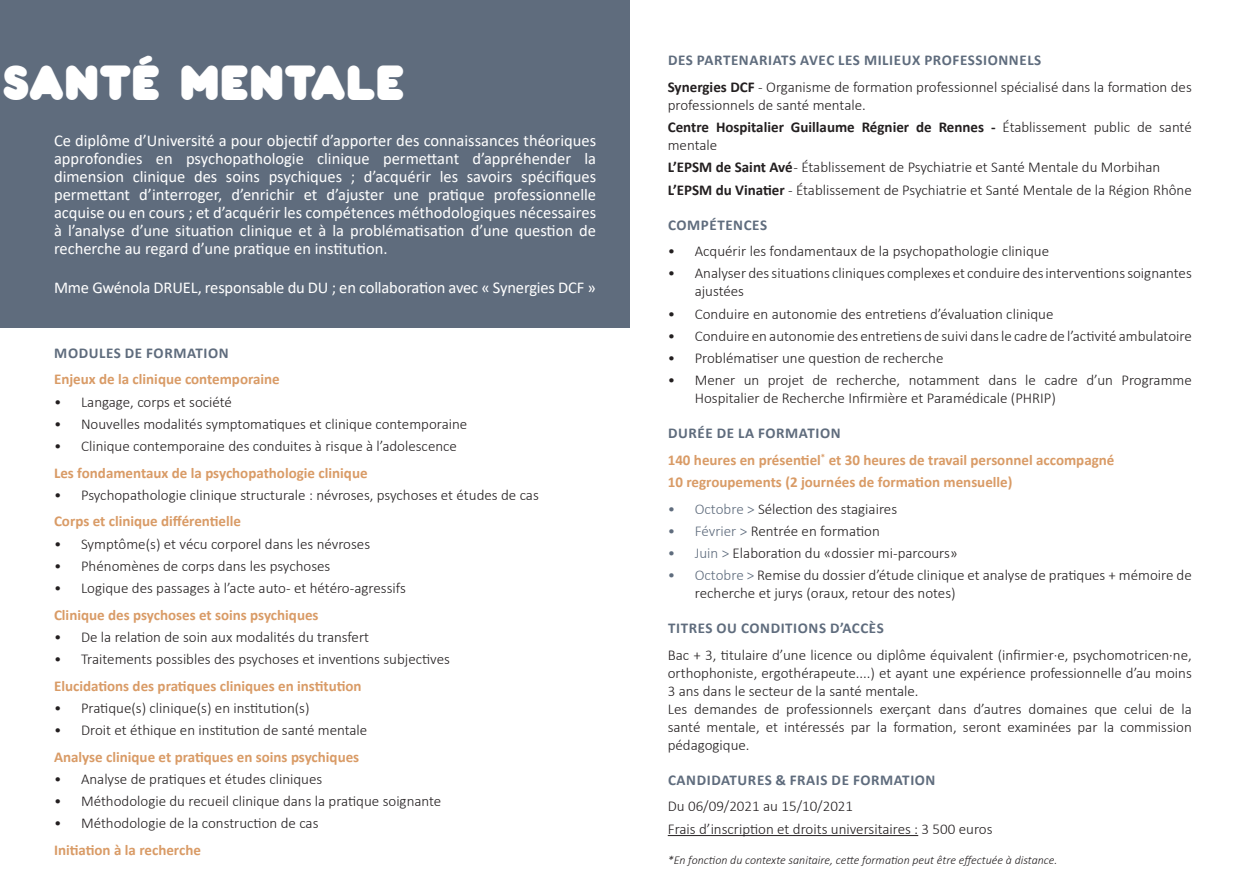
<style>
.page{position:relative;width:1259px;height:893px;background:#fff}
.page>*{position:absolute;margin:0;border:0;box-sizing:border-box;transform-origin:0 0}
.t1{font:48px "Pochoir Pleine";color:#fff}
.t2{font:16.5px/18px "Calibri";letter-spacing:-.01em;color:#fff;text-align:justify}
.t3{font:300 15px/18px "Calibri";color:#231f20}
.t4{font:700 15px "Calibri";color:#d99b66}
.t5{font:700 15px "Calibri";letter-spacing:.04em;color:#5f6c7d}
.t6{font:700 15px/18px "Calibri";color:#231f20}
.t7{font:italic 300 12px "Calibri";color:#231f20}
.s1{font-weight:700}
.s2{font-weight:300}
.s3{color:#5f6c7d}
</style>
<div class="page">
<div style="left:0;top:0;width:629px;height:327px;background:#5f6c7d"></div>
<hr style="left:668px;top:835px;width:250px;height:1px;background:#231f20">
<p class="t1" style="left:2px;top:53px;width:404px">SANTÉ MENTALE</p>
<p class="t2" style="left:54px;top:131px;width:543px">Ce diplôme d’Université a pour objectif d’apporter des connaissances théoriques approfondies en psychopathologie clinique permettant d’appréhender la dimension clinique des soins psychiques ; d’acquérir les savoirs spécifiques permettant d’interroger, d’enrichir et d’ajuster une pratique professionnelle acquise ou en cours ; et d’acquérir les compétences méthodologiques nécessaires à l’analyse d’une situation clinique et à la problématisation d’une question de recherche au regard d’une pratique en institution.</p>
<p class="t2" style="left:54px;top:278px;width:543px">Mme Gwénola DRUEL, responsable du DU ; en collaboration avec « Synergies DCF »</p>
<p class="t5" style="left:54px;top:342px;width:176px">MODULES DE FORMATION</p>
<p class="t4" style="left:54px;top:369px;width:227px">Enjeux de la clinique contemporaine</p>
<p class="t3" style="left:54px;top:392px;width:179px">• Langage, corps et société</p>
<p class="t3" style="left:54px;top:415px;width:415px">• Nouvelles modalités symptomatiques et clinique contemporaine</p>
<p class="t3" style="left:54px;top:437px;width:404px">• Clinique contemporaine des conduites à risque à l’adolescence</p>
<p class="t4" style="left:54px;top:462px;width:315px">Les fondamentaux de la psychopathologie clinique</p>
<p class="t3" style="left:54px;top:486px;width:486px">• Psychopathologie clinique structurale : névroses, psychoses et études de cas</p>
<p class="t4" style="left:54px;top:511px;width:189px">Corps et clinique différentielle</p>
<p class="t3" style="left:54px;top:534px;width:318px">• Symptôme(s) et vécu corporel dans les névroses</p>
<p class="t3" style="left:54px;top:557px;width:278px">• Phénomènes de corps dans les psychoses</p>
<p class="t3" style="left:54px;top:579px;width:353px">• Logique des passages à l’acte auto- et hétéro-agressifs</p>
<p class="t4" style="left:54px;top:604px;width:266px">Clinique des psychoses et soins psychiques</p>
<p class="t3" style="left:54px;top:628px;width:317px">• De la relation de soin aux modalités du transfert</p>
<p class="t3" style="left:54px;top:650px;width:397px">• Traitements possibles des psychoses et inventions subjectives</p>
<p class="t4" style="left:54px;top:675px;width:309px">Elucidations des pratiques cliniques en institution</p>
<p class="t3" style="left:54px;top:699px;width:257px">• Pratique(s) clinique(s) en institution(s)</p>
<p class="t3" style="left:54px;top:721px;width:315px">• Droit et éthique en institution de santé mentale</p>
<p class="t4" style="left:54px;top:746px;width:307px">Analyse clinique et pratiques en soins psychiques</p>
<p class="t3" style="left:54px;top:770px;width:270px">• Analyse de pratiques et études cliniques</p>
<p class="t3" style="left:54px;top:792px;width:389px">• Méthodologie du recueil clinique dans la pratique soignante</p>
<p class="t3" style="left:54px;top:814px;width:266px">• Méthodologie de la construction de cas</p>
<p class="t4" style="left:54px;top:839px;width:148px">Initiation à la recherche</p>
<p class="t5" style="left:668px;top:50px;width:375px">DES PARTENARIATS AVEC LES MILIEUX PROFESSIONNELS</p>
<p class="t3" style="left:668px;top:78px;width:525px"><span class="s1">Synergies DCF</span> - Organisme de formation professionnel spécialisé dans la formation des professionnels de santé mentale.</p>
<p class="t6" style="left:668px;top:118px;width:525px">Centre Hospitalier Guillaume Régnier de Rennes - <span class="s2">Établissement public de santé mentale</span></p>
<p class="t3" style="left:668px;top:158px;width:494px"><span class="s1">L’EPSM de Saint Avé</span> - Établissement de Psychiatrie et Santé Mentale du Morbihan</p>
<p class="t3" style="left:668px;top:180px;width:525px"><span class="s1">L’EPSM du Vinatier</span> - Établissement de Psychiatrie et Santé Mentale de la Région Rhône</p>
<p class="t5" style="left:668px;top:214px;width:101px">COMPÉTENCES</p>
<p class="t3" style="left:668px;top:242px;width:383px">• Acquérir les fondamentaux de la psychopathologie clinique</p>
<p class="t3" style="left:695px;top:264px;width:498px;text-indent:-27px">• Analyser des situations cliniques complexes et conduire des interventions soignantes ajustées</p>
<p class="t3" style="left:668px;top:304px;width:387px">• Conduire en autonomie des entretiens d’évaluation clinique</p>
<p class="t3" style="left:668px;top:327px;width:525px">• Conduire en autonomie des entretiens de suivi dans le cadre de l’activité ambulatoire</p>
<p class="t3" style="left:668px;top:349px;width:277px">• Problématiser une question de recherche</p>
<p class="t3" style="left:695px;top:371px;width:498px;text-indent:-27px">• Mener un projet de recherche, notamment dans le cadre d’un Programme<br>Hospitalier de Recherche Infirmière et Paramédicale (PHRIP)</p>
<p class="t5" style="left:668px;top:423px;width:174px">DURÉE DE LA FORMATION</p>
<p class="t4" style="left:668px;top:449px;width:448px">140 heures en présentiel<sup>*</sup> et 30 heures de travail personnel accompagné</p>
<p class="t4" style="left:668px;top:471px;width:346px">10 regroupements (2 journées de formation mensuelle)</p>
<p class="t3" style="left:668px;top:499px;width:231px"><span class="s3">• Octobre &gt;</span> Sélection des stagiaires</p>
<p class="t3" style="left:668px;top:522px;width:214px"><span class="s3">• Février &gt;</span> Rentrée en formation</p>
<p class="t3" style="left:668px;top:544px;width:291px"><span class="s3">• Juin &gt;</span> Elaboration du «dossier mi-parcours»</p>
<p class="t3" style="left:695px;top:566px;width:498px;text-indent:-27px"><span class="s3">• Octobre &gt;</span> Remise du dossier d’étude clinique et analyse de pratiques + mémoire de recherche et jurys (oraux, retour des notes)</p>
<p class="t5" style="left:668px;top:618px;width:217px">TITRES OU CONDITIONS D’ACCÈS</p>
<p class="t3" style="left:668px;top:646px;width:525px;text-align:justify">Bac + 3, titulaire d’une licence ou diplôme équivalent (infirmier·e, psychomotricen·ne, orthophoniste, ergothérapeute....) et ayant une expérience professionnelle d’au moins 3 ans dans le secteur de la santé mentale.</p>
<p class="t3" style="left:668px;top:700px;width:525px;text-align:justify">Les demandes de professionnels exerçant dans d’autres domaines que celui de la santé mentale, et intéressés par la formation, seront examinées par la commission pédagogique.</p>
<p class="t5" style="left:668px;top:769px;width:269px">CANDIDATURES &amp; FRAIS DE FORMATION</p>
<p class="t3" style="left:668px;top:797px;width:187px">Du 06/09/2021 au 15/10/2021</p>
<p class="t3" style="left:668px;top:819px;width:326px">Frais d’inscription et droits universitaires : 3 500 euros</p>
<p class="t7" style="left:668px;top:853px;width:391px">*En fonction du contexte sanitaire, cette formation peut être effectuée à distance.</p>
</div>
